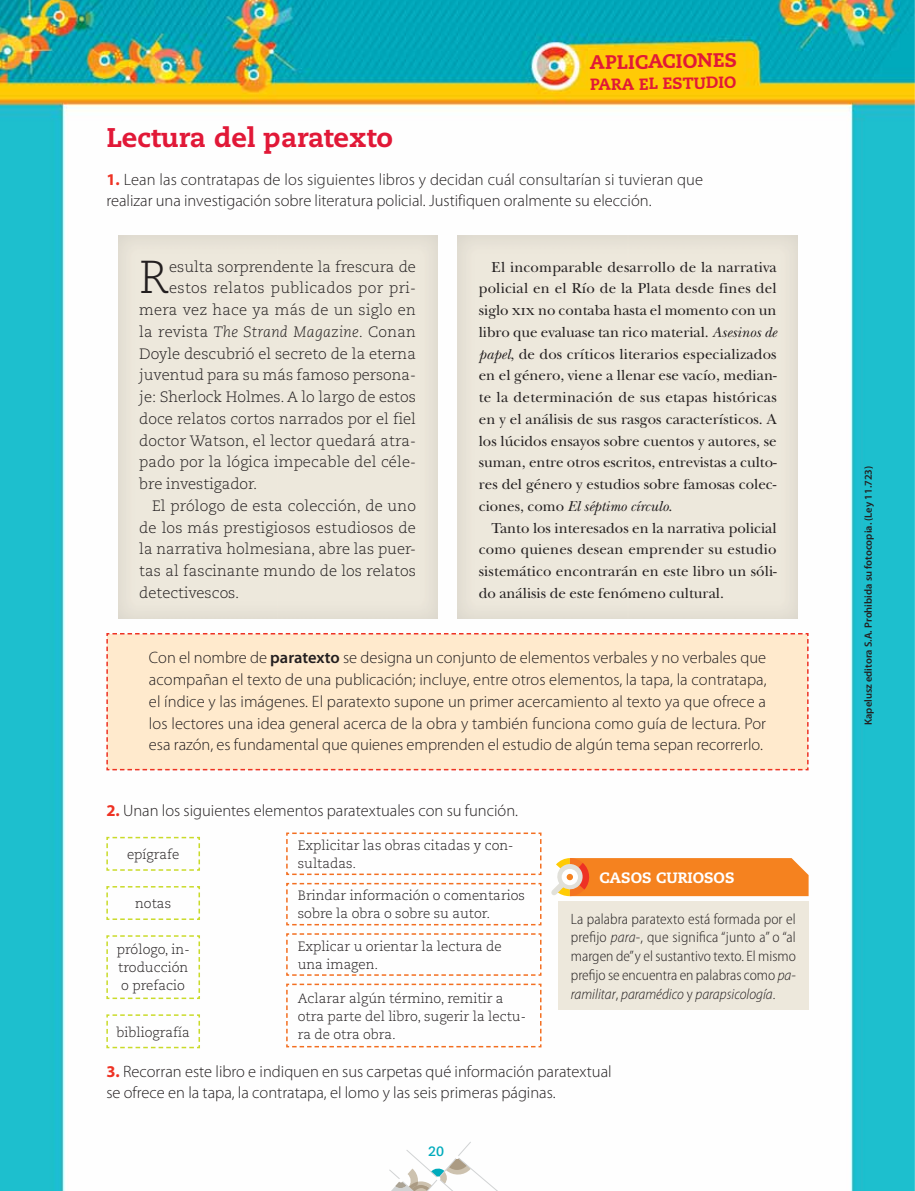
<style>
.page{position:relative;width:915px;height:1191px;background:#fff}
.page>*{position:absolute;margin:0;border:0;box-sizing:border-box;transform-origin:0 0}
.t1{font:300 46.05px "Caecilia LT Std";color:#231f20}
.t2{font:800 27px "Caecilia LT Std";color:#e11837}
.t3{font:800 19.5px "Caecilia LT Std";color:#e11837}
.t4{font:300 16.5px/21.8px "Myriad Pro";color:#231f20}
.t5{font:800 16.2px "Caecilia LT Std";color:#e11837}
.t6{font:15px/21.8px "New Baskerville Std";color:#231f20;text-align:justify}
.t7{font:300 15px "Caecilia LT Std";color:#231f20}
.t8{font:300 semi-condensed 15px/18.8px "Myriad Pro";color:#231f20;text-align:justify}
.t9{font:italic 300 15px "Caecilia LT Std";letter-spacing:.015em;color:#231f20}
.t10{font:300 15px "Caecilia LT Std";letter-spacing:.02em;color:#231f20}
.t11{font:800 15px "Caecilia LT Std";color:#fff}
.t12{font:300 13.5px/18px "Caecilia LT Std";color:#231f20}
.t13{font:700 13.5px "Caecilia LT Std";color:#00abbc}
.t14{font:600 10.5px "Myriad Pro";color:#231f20}
.s1{font-weight:700;color:#ee3224}
.s2{font-style:normal}
.s3{font-style:italic}
.s4{font-weight:600}
</style>
<div class="page">
<img style="left:0;top:0;width:914px;height:1190px">
<div style="left:106px;top:632px;width:703px;height:139px;background:#ffeacd"></div>
<div style="left:558px;top:901px;width:250px;height:109px;background:#ede8dc"></div>
<svg style="left:550px;top:858px;width:258px;height:38px;background:#f48a30"></svg>
<div style="left:561px;top:869px;width:16px;height:16px;background:#fff;border-radius:50%"></div>
<svg style="left:566px;top:873px;width:7px;height:7px"></svg>
<div style="left:118px;top:236px;width:319px;height:383px;background:#ede8dc"></div>
<div style="left:457px;top:236px;width:340px;height:383px;background:#ede8dc"></div>
<svg style="left:106px;top:836px;width:95px;height:35px"></svg>
<svg style="left:106px;top:885px;width:95px;height:35px"></svg>
<svg style="left:106px;top:934px;width:95px;height:65px"></svg>
<svg style="left:106px;top:1013px;width:95px;height:36px"></svg>
<svg style="left:285px;top:831px;width:257px;height:44px"></svg>
<svg style="left:285px;top:882px;width:257px;height:44px"></svg>
<svg style="left:285px;top:932px;width:257px;height:44px"></svg>
<svg style="left:285px;top:983px;width:257px;height:65px"></svg>
<svg style="left:388px;top:1140px;width:135px;height:50px"></svg>
<p class="t3" style="left:589px;top:53px;width:149px;rotate:-1deg">APLICACIONES</p>
<p class="t5" style="left:589px;top:77px;width:148px;rotate:-1deg">PARA EL ESTUDIO</p>
<h2 class="t2" style="left:106px;top:124px;width:288px">Lectura del paratexto</h2>
<p class="t4" style="left:106px;top:170px;width:598px"><span class="s1">1.</span> Lean las contratapas de los siguientes libros y decidan cuál consultarían si tuvieran que realizar una investigación sobre literatura policial. Justifiquen oralmente su elección.</p>
<h1 class="t1" style="left:139px;top:254px;width:31px">R</h1>
<p class="t7" style="left:169px;top:259px;width:248px">esulta sorprendente la frescura de</p>
<p class="t10" style="left:169px;top:281px;width:248px">estos relatos publicados por pri-</p>
<p class="t7" style="left:139px;top:302px;width:278px">mera vez hace ya más de un siglo en</p>
<p class="t9" style="left:139px;top:324px;width:278px"><span class="s2">la revista</span> The Strand Magazine<span class="s2">. Conan</span></p>
<p class="t7" style="left:139px;top:346px;width:278px">Doyle descubrió el secreto de la eterna</p>
<p class="t7" style="left:139px;top:368px;width:278px">juventud para su más famoso persona-</p>
<p class="t7" style="left:139px;top:389px;width:278px">je: Sherlock Holmes. A lo largo de estos</p>
<p class="t7" style="left:139px;top:411px;width:278px">doce relatos cortos narrados por el fiel</p>
<p class="t7" style="left:139px;top:433px;width:278px">doctor Watson, el lector quedará atra-</p>
<p class="t7" style="left:139px;top:455px;width:278px">pado por la lógica impecable del céle-</p>
<p class="t7" style="left:139px;top:476px;width:120px">bre investigador.</p>
<p class="t7" style="left:152px;top:498px;width:265px">El prólogo de esta colección, de uno</p>
<p class="t7" style="left:139px;top:520px;width:278px">de los más prestigiosos estudiosos de</p>
<p class="t7" style="left:139px;top:542px;width:278px">la narrativa holmesiana, abre las puer-</p>
<p class="t7" style="left:139px;top:563px;width:278px">tas al fascinante mundo de los relatos</p>
<p class="t7" style="left:139px;top:585px;width:101px">detectivescos.</p>
<p class="t6" style="left:478px;top:257px;width:299px;text-indent:13px">El incomparable desarrollo de la narrativa policial en el Río de la Plata desde fines del siglo xix no contaba hasta el momento con un libro que evaluase tan rico material. <span class="s3">Asesinos de papel</span>, de dos críticos literarios especializados en el género, viene a llenar ese vacío, median&shy;te la determinación de sus etapas históricas en y el análisis de sus rasgos característicos. A los lúcidos ensayos sobre cuentos y autores, se suman, entre otros escritos, entrevistas a culto&shy;res del género y estudios sobre famosas colec&shy;ciones, como <span class="s3">El séptimo círculo</span>.</p>
<p class="t6" style="left:478px;top:518px;width:299px;text-indent:13px">Tanto los interesados en la narrativa policial como quienes desean emprender su estudio sistemático encontrarán en este libro un sóli&shy;do análisis de este fenómeno cultural.</p>
<p class="t4" style="left:149px;top:648px;width:619px;text-align:justify">Con el nombre de <span class="s4">paratexto</span> se designa un conjunto de elementos verbales y no verbales que acompañan el texto de una publicación; incluye, entre otros elementos, la tapa, la contratapa, el índice y las imágenes. El paratexto supone un primer acercamiento al texto ya que ofrece a los lectores una idea general acerca de la obra y también funciona como guía de lectura. Por esa razón, es fundamental que quienes emprenden el estudio de algún tema sepan recorrerlo.</p>
<p class="t4" style="left:106px;top:801px;width:413px"><span class="s1">2.</span> Unan los siguientes elementos paratextuales con su función.</p>
<p class="t12" style="left:127px;top:846px;width:54px">epígrafe</p>
<p class="t12" style="left:135px;top:895px;width:37px">notas</p>
<p class="t12" style="left:117px;top:941px;width:74px;text-align:justify">prólogo, in&shy;troducción o prefacio</p>
<p class="t12" style="left:116px;top:1023px;width:75px">bibliografía</p>
<p class="t12" style="left:298px;top:837px;width:217px">Explicitar las obras citadas y con&shy;sultadas.</p>
<p class="t12" style="left:298px;top:887px;width:229px">Brindar información o comentarios sobre la obra o sobre su autor.</p>
<p class="t12" style="left:298px;top:937px;width:205px">Explicar u orientar la lectura de una imagen.</p>
<p class="t12" style="left:298px;top:990px;width:229px">Aclarar algún término, remitir a otra parte del libro, sugerir la lectu&shy;ra de otra obra.</p>
<p class="t11" style="left:599px;top:870px;width:136px">CASOS CURIOSOS</p>
<p class="t8" style="left:570px;top:910px;width:226px">La palabra paratexto está formada por el prefijo <span class="s3">para</span>-, que significa “junto a” o “al margen de” y el sustantivo texto. El mismo prefijo se encuentra en palabras como <span class="s3">pa&shy;ramilitar</span>, <span class="s3">paramédico</span> y <span class="s3">parapsicología</span>.</p>
<p class="t4" style="left:106px;top:1062px;width:506px"><span class="s1">3.</span> Recorran este libro e indiquen en sus carpetas qué información paratextual se ofrece en la tapa, la contratapa, el lomo y las seis primeras páginas.</p>
<p class="t13" style="left:428px;top:1144px;width:17px">20</p>
<p class="t14" style="left:864px;top:725px;width:261px;rotate:-90deg">Kapelusz editora S.A. Prohibida su fotocopia. (Ley 11.723)</p>
</div>
